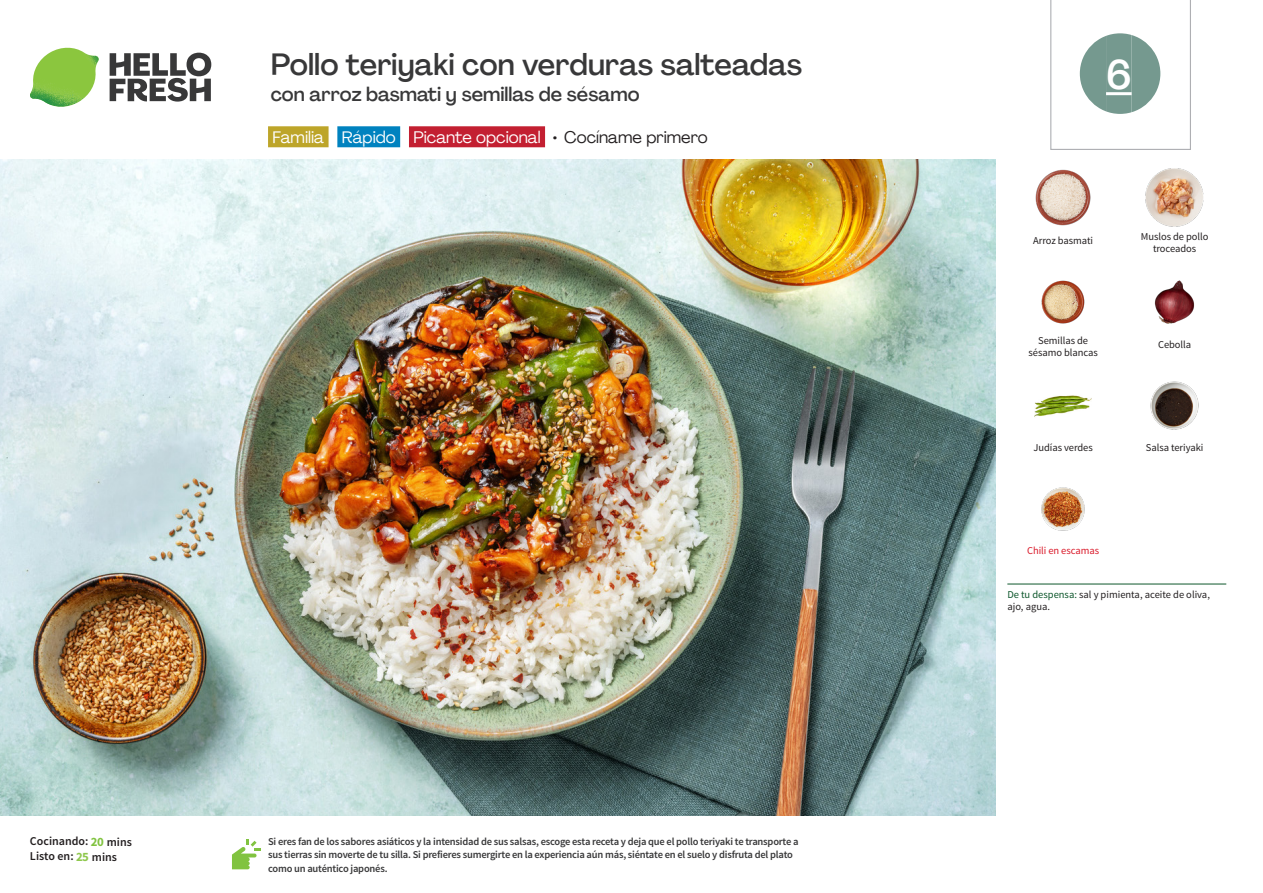
<style>
.page{position:relative;width:1263px;height:893px;background:#fff}
.page>*{position:absolute;margin:0;border:0;box-sizing:border-box;transform-origin:0 0}
._24_Recipe_Nr_Bag{font:500 40.5px "Agrandir";color:#fff}
._15_Titel_UK{font:500 30px "Agrandir";color:#383839}
._15_Titel_UK-2{font:500 19.5px "Agrandir";color:#383839}
._02_Box_Type{font:16.5px "Agrandir";color:#fff}
._04_Intro{font:600 12px "Source Sans Pro";color:#231f20}
._14_Allergene_Text_7pt{font:600 10.5px/13.5px "Source Sans Pro";letter-spacing:-.02em;color:#383839}
._18_FRONT_ingredients_UK{font:10.5px/12px "Source Sans Pro";letter-spacing:-.005em;color:#231f20;text-align:center}
._18_FRONT_ingredients_UK-2{font:10.5px "Source Sans Pro";letter-spacing:-.005em;color:#da1b2b}
.s1{color:#231f20}
.s2{font-weight:700;font-size:12.75px;color:#81c340}
.s3{font-weight:700;font-size:12.75px;color:#8fc84e}
.s4{color:#0e572c}
</style>
<div class="page">
<svg style="left:110px;top:53px;width:101px;height:49px"></svg>
<img style="left:30px;top:48px;width:69px;height:59px">
<div style="left:268px;top:126px;width:61px;height:21px;background:#bda529"></div>
<div style="left:337px;top:126px;width:63px;height:21px;background:#0082bf"></div>
<div style="left:409px;top:126px;width:136px;height:21px;background:#c31f31"></div>
<img style="left:0;top:159px;width:995px;height:657px">
<hr style="left:1007px;top:584px;width:219px;height:1px;background:#0e572c">
<svg style="left:232px;top:839px;width:28px;height:30px"></svg>
<img style="left:1035px;top:169px;width:56px;height:57px">
<img style="left:1146px;top:169px;width:57px;height:57px">
<img style="left:1154px;top:280px;width:41px;height:44px">
<img style="left:1041px;top:280px;width:44px;height:44px">
<img style="left:1150px;top:381px;width:49px;height:49px">
<img style="left:1034px;top:395px;width:58px;height:22px">
<img style="left:1041px;top:487px;width:44px;height:44px">
<svg style="left:1050px;top:0;width:141px;height:150px"></svg>
<p class="_15_Titel_UK" style="left:271px;top:46px;width:533px">Pollo teriyaki con verduras salteadas</p>
<p class="_15_Titel_UK-2" style="left:271px;top:82px;width:370px">con arroz basmati y semillas de sésamo</p>
<p class="_02_Box_Type" style="left:272px;top:127px;width:437px">Familia Rápido Picante opcional <span class="s1">• Cocíname primero</span></p>
<p class="_04_Intro" style="left:30px;top:833px;width:103px">Cocinando: <span class="s2">20</span> mins</p>
<p class="_04_Intro" style="left:30px;top:848px;width:89px">Listo en: <span class="s3">25</span> mins</p>
<p class="_14_Allergene_Text_7pt" style="left:268px;top:835px;width:532px">Si eres fan de los sabores asiáticos y la intensidad de sus salsas, escoge esta receta y deja que el pollo teriyaki te transporte a sus tierras sin moverte de tu silla. Si prefieres sumergirte en la experiencia aún más, siéntate en el suelo y disfruta del plato como un auténtico japonés.</p>
<p class="_24_Recipe_Nr_Bag" style="left:1106px;top:50px;width:27px">6</p>
<p class="_18_FRONT_ingredients_UK" style="left:1033px;top:235px;width:62px">Arroz basmati</p>
<p class="_18_FRONT_ingredients_UK" style="left:1028px;top:335px;width:71px">Semillas de sésamo blancas</p>
<p class="_18_FRONT_ingredients_UK" style="left:1141px;top:231px;width:69px">Muslos de pollo troceados</p>
<p class="_18_FRONT_ingredients_UK" style="left:1158px;top:339px;width:35px">Cebolla</p>
<p class="_18_FRONT_ingredients_UK" style="left:1033px;top:441px;width:61px">Judías verdes</p>
<p class="_18_FRONT_ingredients_UK" style="left:1146px;top:441px;width:59px">Salsa teriyaki</p>
<p class="_18_FRONT_ingredients_UK-2" style="left:1027px;top:544px;width:74px">Chili en escamas</p>
<p class="_18_FRONT_ingredients_UK" style="left:1007px;top:589px;width:204px;text-align:left"><span class="s4">De tu despensa:</span> sal y pimienta, aceite de oliva, ajo, agua.</p>
</div>
